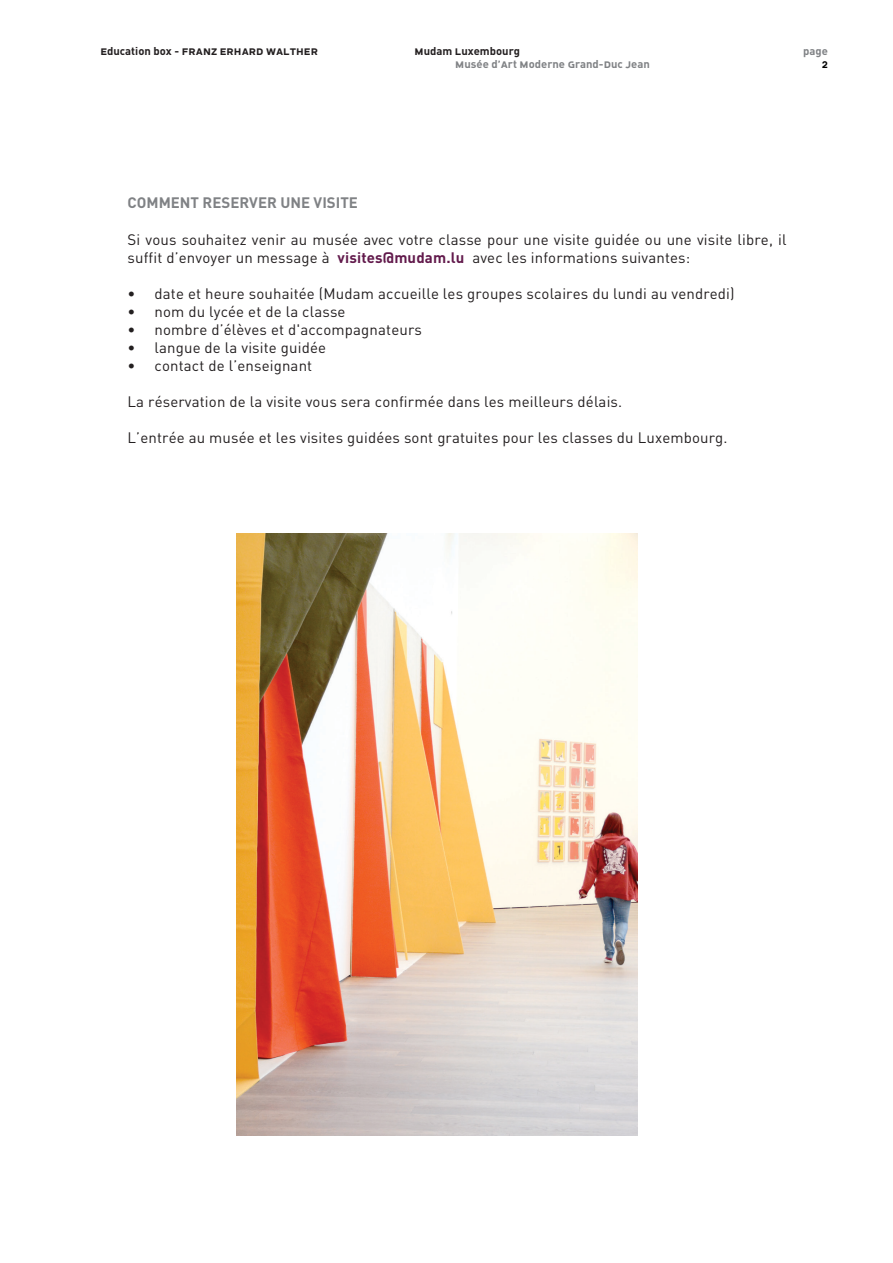
<style>
.page{position:relative;width:893px;height:1263px;background:#fff}
.page>*{position:absolute;margin:0;border:0;box-sizing:border-box;transform-origin:0 0}
.texte_fr{font:15px/18px "DINOT";letter-spacing:.01em;color:#231f20}
.titre{font:700 15px "DINOT";color:#808285}
.t1{font:11.25px "MUDIN";color:#231f20}
.t2{font:11.25px "MUDIN";color:#808285}
.t3{font:11.25px "MUDIN";color:#000}
.s1{font-weight:700;color:#621a4c}
</style>
<div class="page">
<img style="left:237px;top:534px;width:401px;height:601px">
<p class="t1" style="left:100px;top:43px;width:219px">Education box - FRANZ ERHARD WALTHER</p>
<p class="t1" style="left:415px;top:43px;width:107px">Mudam Luxembourg</p>
<p class="t2" style="left:803px;top:43px;width:26px">page</p>
<p class="t3" style="left:822px;top:57px;width:8px">2</p>
<p class="t2" style="left:455px;top:57px;width:196px">Musée d’Art Moderne Grand-Duc Jean</p>
<p class="titre" style="left:128px;top:193px;width:232px">COMMENT RESERVER UNE VISITE</p>
<p class="texte_fr" style="left:128px;top:229px;width:661px">Si vous souhaitez venir au musée avec votre classe pour une visite guidée ou une visite libre, il suffit d’envoyer un message à <span class="s1">visites@mudam.lu</span> avec les informations suivantes:</p>
<p class="texte_fr" style="left:128px;top:284px;width:609px">• date et heure souhaitée (Mudam accueille les groupes scolaires du lundi au vendredi)</p>
<p class="texte_fr" style="left:128px;top:302px;width:219px">• nom du lycée et de la classe</p>
<p class="texte_fr" style="left:128px;top:320px;width:296px">• nombre d’élèves et d'accompagnateurs</p>
<p class="texte_fr" style="left:128px;top:338px;width:200px">• langue de la visite guidée</p>
<p class="texte_fr" style="left:128px;top:356px;width:186px">• contact de l’enseignant</p>
<p class="texte_fr" style="left:128px;top:392px;width:496px">La réservation de la visite vous sera confirmée dans les meilleurs délais.</p>
<p class="texte_fr" style="left:128px;top:428px;width:602px">L’entrée au musée et les visites guidées sont gratuites pour les classes du Luxembourg.</p>
</div>
